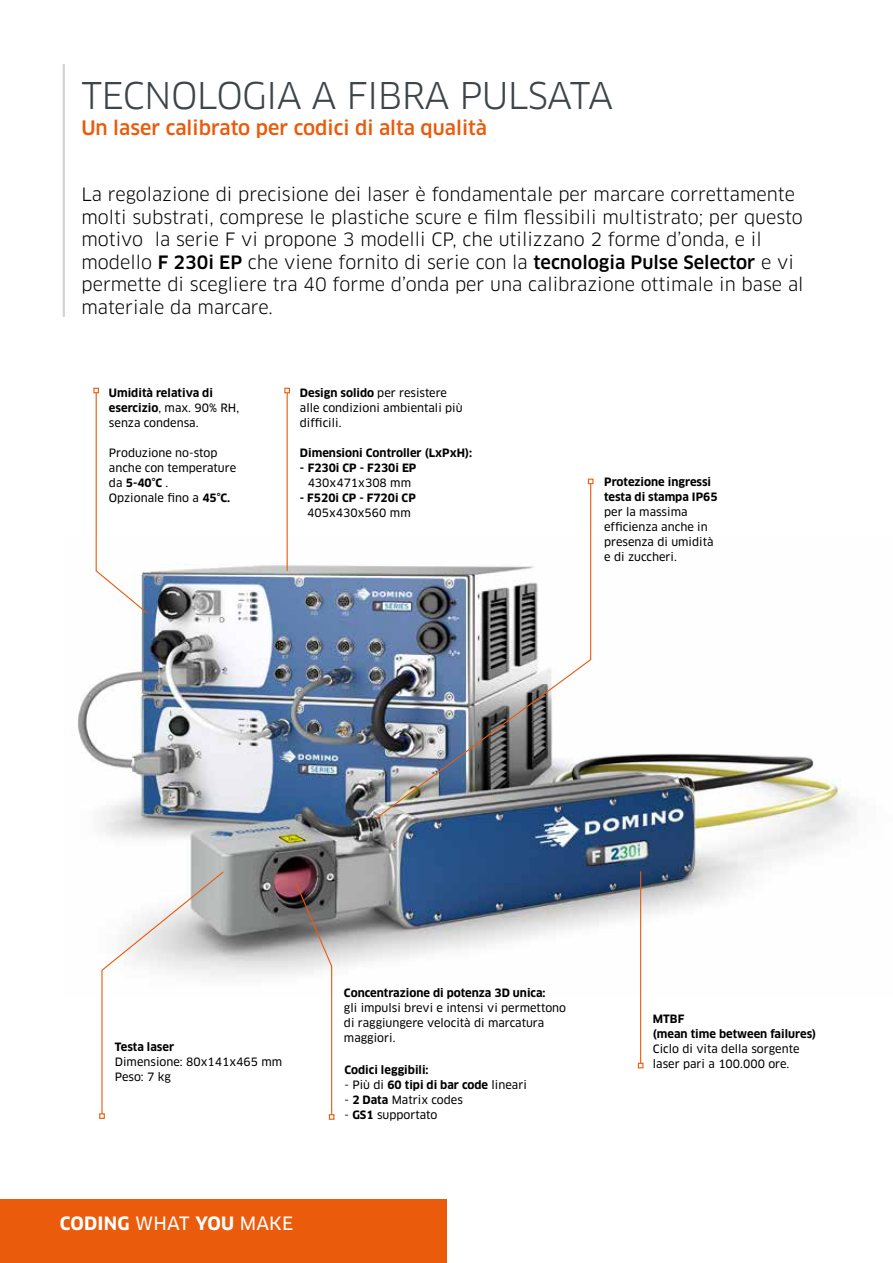
<style>
.page{position:relative;width:893px;height:1263px;background:#fff}
.page>*{position:absolute;margin:0;border:0;box-sizing:border-box;transform-origin:0 0}
.t1{font:36px "Clan OT";letter-spacing:-.02em;color:#3d4548}
.t2{font:500 19.5px "Clan OT";color:#ea5b0b}
.t3{font:18px/22.5px "Clan OT";color:#000}
.t4{font:700 18px "Clan OT";letter-spacing:.01em;color:#fff}
.t5{font:11.25px/15px "Clan OT News";color:#000}
.t6{font:700 11.25px/15px "Clan OT";color:#000}
.s1{font-weight:500}
.s2{font-family:"Clan OT";font-weight:700}
.s3{font-family:"Clan OT News";font-weight:400}
</style>
<div class="page">
<div style="left:0;top:1199px;width:446px;height:64px;background:#ea5b0b"></div>
<hr style="left:63px;top:64px;width:2px;height:253px;background:#cfd4d7">
<img style="left:78px;top:537px;width:775px;height:460px">
<img style="left:373px;top:482px;width:219px;height:339px">
<svg style="left:588px;top:479px;width:5px;height:5px"></svg>
<hr style="left:640px;top:871px;width:1px;height:192px;background:#ea5b0b">
<svg style="left:638px;top:1063px;width:5px;height:5px"></svg>
<svg style="left:294px;top:881px;width:40px;height:239px"></svg>
<hr style="left:287px;top:393px;width:1px;height:178px;background:#ea5b0b">
<svg style="left:284px;top:388px;width:6px;height:5px"></svg>
<svg style="left:93px;top:388px;width:55px;height:226px"></svg>
<svg style="left:99px;top:870px;width:126px;height:249px"></svg>
<h1 class="t1" style="left:82px;top:74px;width:533px">TECNOLOGIA A FIBRA PULSATA</h1>
<h2 class="t2" style="left:81px;top:116px;width:407px">Un laser calibrato per codici di alta qualità</h2>
<p class="t3" style="left:81px;top:183px;width:724px">La regolazione di precisione dei laser è fondamentale per marcare correttamente molti substrati, comprese le plastiche scure e film flessibili multistrato; per questo motivo la serie F vi propone 3 modelli CP, che utilizzano 2 forme d’onda, e il modello <span class="s1">F 230i EP</span> che viene fornito di serie con la <span class="s1">tecnologia Pulse Selector</span> e vi permette di scegliere tra 40 forme d’onda per una calibrazione ottimale in base al materiale da marcare.</p>
<p class="t6" style="left:109px;top:385px;width:106px">Umidità relativa di</p>
<p class="t5" style="left:109px;top:400px;width:132px"><span class="s2">esercizio</span>, max. 90% RH, senza condensa.</p>
<p class="t5" style="left:109px;top:445px;width:129px">Produzione no-stop anche con temperature</p>
<p class="t6" style="left:109px;top:475px;width:61px"><span class="s3">da</span> 5-40°C <span class="s3">.</span></p>
<p class="t5" style="left:109px;top:490px;width:123px">Opzionale fino a <span class="s2">45°C.</span></p>
<p class="t6" style="left:300px;top:385px;width:149px">Design solido <span class="s3">per resistere</span></p>
<p class="t5" style="left:300px;top:400px;width:164px">alle condizioni ambientali più difficili.</p>
<p class="t6" style="left:300px;top:445px;width:174px">Dimensioni Controller (LxPxH):</p>
<p class="t6" style="left:300px;top:460px;width:118px">- F230i CP - F230i EP</p>
<p class="t5" style="left:308px;top:475px;width:105px">430x471x308 mm</p>
<p class="t6" style="left:300px;top:490px;width:117px">- F520i CP - F720i CP</p>
<p class="t5" style="left:307px;top:505px;width:105px">405x430x560 mm</p>
<p class="t6" style="left:604px;top:475px;width:115px">Protezione ingressi testa di stampa IP65</p>
<p class="t5" style="left:604px;top:505px;width:111px">per la massima efficienza anche in presenza di umidità e di zuccheri.</p>
<p class="t6" style="left:344px;top:986px;width:203px">Concentrazione di potenza 3D unica:</p>
<p class="t5" style="left:344px;top:1000px;width:224px">gli impulsi brevi e intensi vi permettono di raggiungere velocità di marcatura maggiori.</p>
<p class="t6" style="left:115px;top:1039px;width:61px">Testa laser</p>
<p class="t5" style="left:115px;top:1054px;width:169px">Dimensione: 80x141x465 mm<br>Peso: 7 kg</p>
<p class="t6" style="left:344px;top:1062px;width:86px">Codici leggibili:</p>
<p class="t6" style="left:344px;top:1077px;width:184px"><span class="s3">- Più di</span> 60 tipi di bar code <span class="s3">lineari</span></p>
<p class="t5" style="left:344px;top:1092px;width:120px">- <span class="s2">2 Data</span> Matrix codes</p>
<p class="t5" style="left:344px;top:1107px;width:95px">- <span class="s2">GS1</span> supportato</p>
<h3 class="t4" style="left:60px;top:1213px;width:235px">CODING <span class="s3">WHAT</span> YOU <span class="s3">MAKE</span></h3>
<p class="t6" style="left:653px;top:1012px;width:165px">MTBF<br>(mean time between failures)</p>
<p class="t5" style="left:653px;top:1042px;width:148px">Ciclo di vita della sorgente laser pari a 100.000 ore.</p>
</div>
